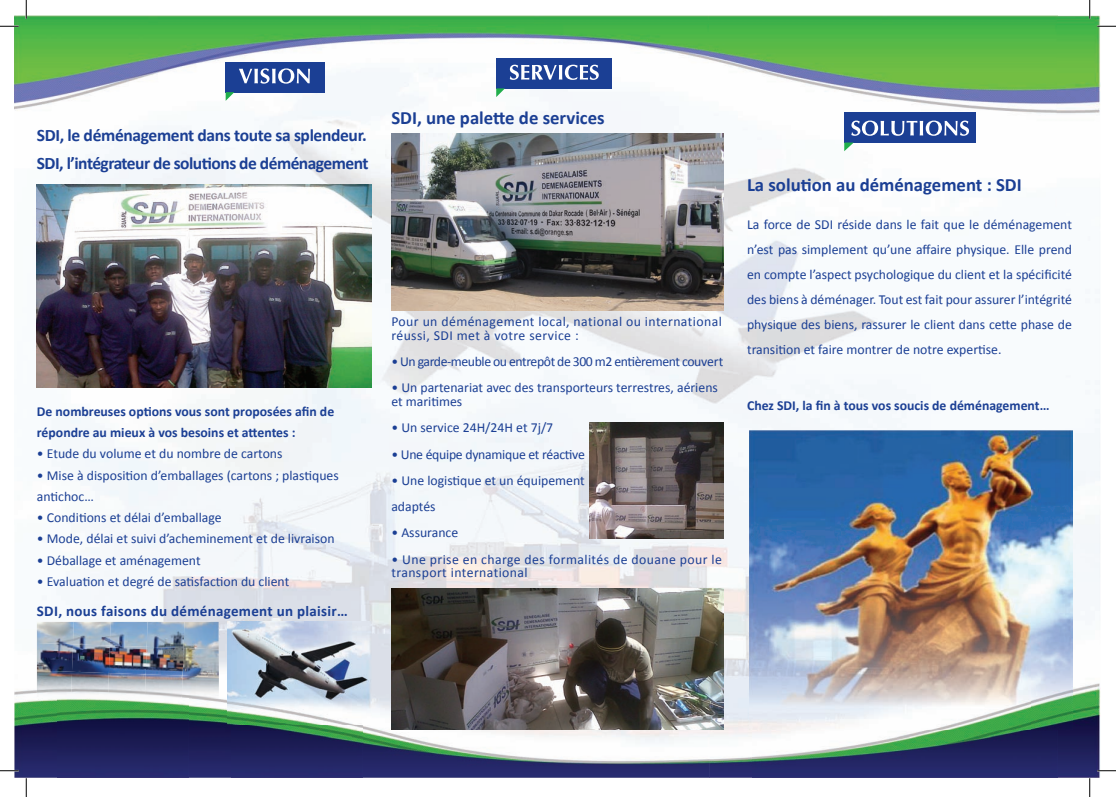
<style>
.page{position:relative;width:1116px;height:797px;background:#fff}
.page>*{position:absolute;margin:0;border:0;box-sizing:border-box;transform-origin:0 0}
.t1{font:700 18.75px "Calibri";color:#1b3f94}
.t2{font:700 17.5px/27.5px "Calibri";letter-spacing:-.03em;color:#1b3f94}
.t3{font:700 15px "Calibri";letter-spacing:.02em;color:#1b3f94}
.t4{font:13.75px/25px "Calibri";color:#1b3f94}
.t5{font:13.75px/13.8px "Calibri";letter-spacing:.03em;color:#1b3f94}
.t6{font:700 13.75px/21.2px "Calibri";color:#1b3f94}
.t7{font:13.75px "Calibri";letter-spacing:-.03em;color:#1b3f94}
.t8{font:13.75px "Calibri";letter-spacing:-.02em;color:#1b3f94}
</style>
<div class="page">
<img style="left:14px;top:16px;width:1042px;height:253px">
<img style="left:1056px;top:16px;width:44px;height:761px">
<img style="left:36px;top:269px;width:673px;height:381px">
<img style="left:709px;top:269px;width:348px;height:170px">
<img style="left:709px;top:439px;width:43px;height:338px">
<img style="left:14px;top:665px;width:43px;height:112px">
<img style="left:188px;top:650px;width:43px;height:127px">
<img style="left:362px;top:650px;width:347px;height:127px">
<img style="left:57px;top:698px;width:131px;height:79px">
<img style="left:231px;top:725px;width:131px;height:52px">
<img style="left:752px;top:730px;width:305px;height:47px">
<div style="left:226px;top:62px;width:99px;height:30px;background:#1b3f94"></div>
<svg style="left:226px;top:92px;width:8px;height:9px"></svg>
<svg style="left:239px;top:68px;width:71px;height:16px"></svg>
<div style="left:844px;top:112px;width:132px;height:31px;background:#1b3f94"></div>
<svg style="left:844px;top:142px;width:9px;height:9px"></svg>
<svg style="left:851px;top:121px;width:118px;height:15px"></svg>
<img style="left:391px;top:588px;width:332px;height:142px">
<img style="left:37px;top:184px;width:334px;height:204px">
<div style="left:496px;top:58px;width:115px;height:31px;background:#1b3f94"></div>
<svg style="left:496px;top:88px;width:9px;height:9px"></svg>
<svg style="left:510px;top:65px;width:89px;height:15px"></svg>
<img style="left:749px;top:431px;width:323px;height:299px">
<img style="left:391px;top:133px;width:332px;height:178px">
<img style="left:37px;top:622px;width:73px;height:21px">
<img style="left:110px;top:622px;width:109px;height:26px">
<img style="left:37px;top:643px;width:73px;height:27px">
<img style="left:109px;top:645px;width:75px;height:28px">
<img style="left:182px;top:648px;width:37px;height:27px">
<img style="left:37px;top:670px;width:72px;height:28px">
<img style="left:108px;top:673px;width:75px;height:25px">
<img style="left:182px;top:675px;width:37px;height:23px">
<img style="left:227px;top:622px;width:144px;height:103px">
<img style="left:589px;top:422px;width:134px;height:116px">
<svg style="left:0;top:25px;width:19px;height:2px"></svg>
<svg style="left:1097px;top:25px;width:18px;height:2px"></svg>
<svg style="left:0;top:770px;width:19px;height:1px"></svg>
<svg style="left:1097px;top:770px;width:18px;height:1px"></svg>
<svg style="left:25px;top:0;width:2px;height:19px"></svg>
<svg style="left:25px;top:778px;width:2px;height:19px"></svg>
<svg style="left:1088px;top:0;width:2px;height:19px"></svg>
<svg style="left:1089px;top:778px;width:1px;height:19px"></svg>
<p class="t2" style="left:37px;top:121px;width:333px">SDI, le déménagement dans toute sa splendeur.<br>SDI, l’intégrateur de solutions de déménagement</p>
<h1 class="t1" style="left:391px;top:106px;width:215px">SDI, une palette de services</h1>
<p class="t6" style="left:37px;top:400px;width:299px">De nombreuses options vous sont proposées afin de répondre au mieux à vos besoins et attentes :</p>
<p class="t4" style="left:37px;top:440px;width:247px">• Etude du volume et du nombre de cartons</p>
<p class="t4" style="left:37px;top:464px;width:303px;line-height:21.2px">• Mise à disposition d’emballages (cartons ; plastiques antichoc…</p>
<p class="t4" style="left:37px;top:504px;width:186px">• Conditions et délai d’emballage</p>
<p class="t4" style="left:37px;top:525px;width:299px">• Mode, délai et suivi d’acheminement et de livraison</p>
<p class="t4" style="left:37px;top:547px;width:165px">• Déballage et aménagement</p>
<p class="t4" style="left:37px;top:568px;width:254px">• Evaluation et degré de satisfaction du client</p>
<p class="t3" style="left:37px;top:601px;width:312px">SDI, nous faisons du déménagement un plaisir…</p>
<p class="t5" style="left:391px;top:314px;width:332px">Pour un déménagement local, national ou international réussi, SDI met à votre service :</p>
<p class="t7" style="left:391px;top:353px;width:333px">• Un garde-meuble ou entrepôt de 300 m2 entièrement couvert</p>
<p class="t4" style="left:391px;top:380px;width:328px;line-height:13.8px">• Un partenariat avec des transporteurs terrestres, aériens et maritimes</p>
<p class="t4" style="left:391px;top:414px;width:163px">• Un service 24H/24H et 7j/7</p>
<p class="t8" style="left:391px;top:445px;width:195px">• Une équipe dynamique et réactive</p>
<p class="t4" style="left:391px;top:466px;width:195px;line-height:26.2px">• Une logistique et un équipement adaptés</p>
<p class="t4" style="left:391px;top:519px;width:68px">• Assurance</p>
<p class="t5" style="left:391px;top:551px;width:332px">• Une prise en charge des formalités de douane pour le transport international</p>
<h1 class="t1" style="left:747px;top:173px;width:276px">La solution au déménagement : SDI</h1>
<p class="t4" style="left:747px;top:211px;width:326px;text-align:justify">La force de SDI réside dans le fait que le déménagement n’est pas simplement qu’une affaire physique. Elle prend en compte l’aspect psychologique du client et la spécificité des biens à déménager. Tout est fait pour assurer l’intégrité physique des biens, rassurer le client dans cette phase de transition et faire montrer de notre expertise.</p>
<p class="t6" style="left:747px;top:394px;width:304px">Chez SDI, la fin à tous vos soucis de déménagement…</p>
</div>
